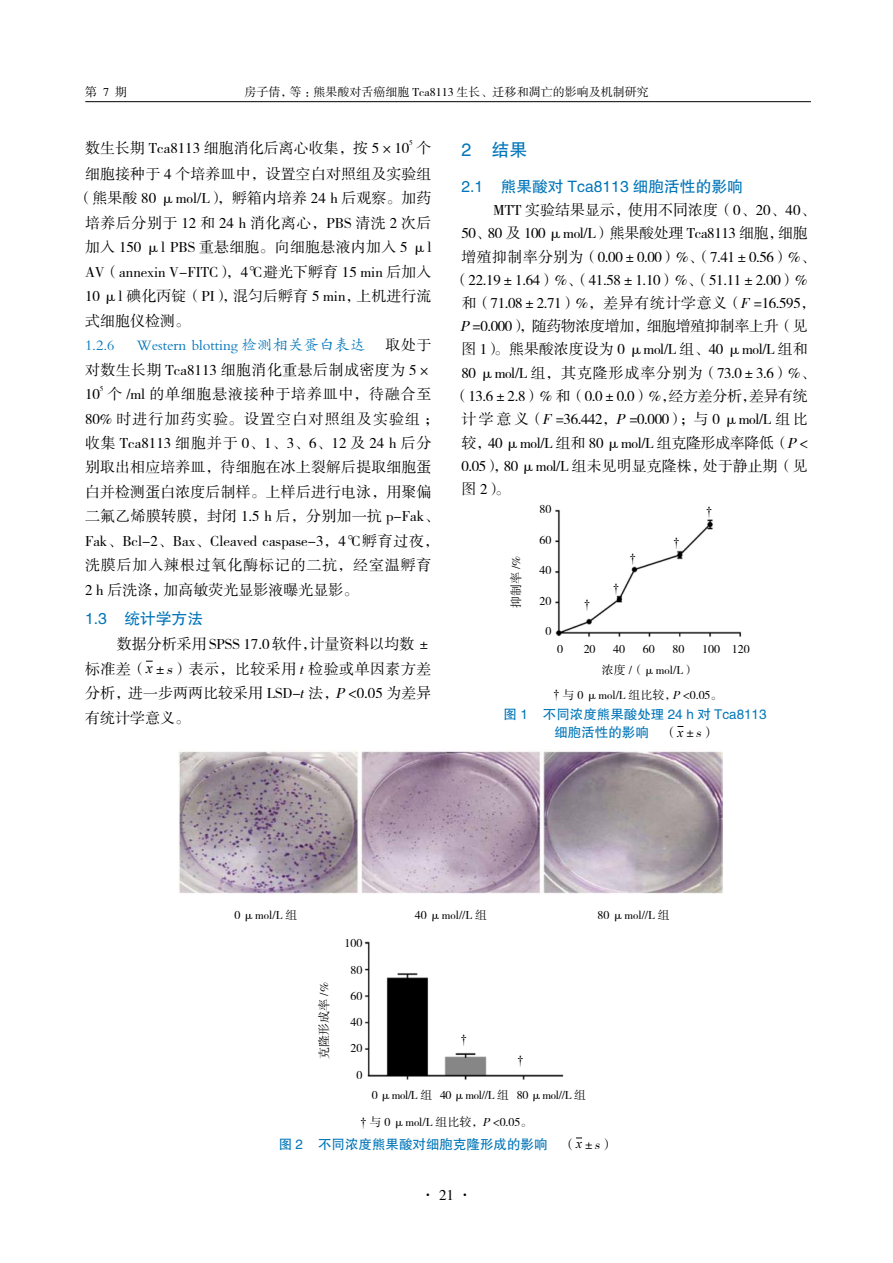
<style>
.page{position:relative;width:893px;height:1263px;background:#fff}
.page>*{position:absolute;margin:0;border:0;box-sizing:border-box;transform-origin:0 0}
.t1{font:18px "FZHTK GBK1 0";color:#0075b9}
.t2{font:15.75px "FZHTK GBK1 0";color:#0075b9}
.t3{font:15px/24.5px "FZSSK GBK1 0";color:#000;text-align:justify}
.t4{font:15px "FZSSK GBK1 0";letter-spacing:-.025em;color:#000}
.t5{font:15px "FZSSK GBK1 0";letter-spacing:-.02em;color:#000}
.t6{font:15px "FZSSK GBK1 0";letter-spacing:.02em;color:#000}
.t7{font:15px "FZSSK GBK1 0";letter-spacing:.035em;color:#000}
.t8{font:15px "FZSSK GBK1 0";letter-spacing:.055em;color:#000}
.t9{font:15px "FZKTK GBK1 0";color:#0075b9}
.t10{font:13.5px/18px "FZHTK GBK1 0";color:#0075b9;text-align:center}
.t11{font:12px/26.2px "FZSSK GBK1 0";color:#000;text-align:right}
.t12{font:12px "FZSSK GBK1 0";letter-spacing:-.025em;color:#000}
.t13{font:12px "Times New Roman";color:#000}
.t14{font:7.2px "FZSSK GBK1 0";color:#000}
.s1{font-family:"Times New Roman";font-style:italic}
.s2{font-style:italic}
.s3{font-family:"Times New Roman"}
.s4{font-family:"FZSSK GBK1 0";color:#000}
.s5{font-family:"Times New Roman";font-style:italic;color:#000}
.s6{font-family:"FZSSK GBK1 0";font-style:italic;color:#000}
</style>
<div class="page">
<hr style="left:85px;top:101px;width:726px;height:1px;background:#000">
<img style="left:555px;top:509px;width:187px;height:128px">
<img style="left:179px;top:751px;width:544px;height:143px">
<img style="left:364px;top:941px;width:200px;height:139px">
<p class="t11" style="left:85px;top:79px;width:43px">第 7 期</p>
<p class="t11" style="left:245px;top:79px;width:406px">房子倩，等：熊果酸对舌癌细胞 Tca8113 生长、迁移和凋亡的影响及机制研究</p>
<p class="t3" style="left:85px;top:137px;width:326px">数生长期 Tca8113 细胞消化后离心收集，按 5×10</p>
<p class="t14" style="left:409px;top:139px;width:5px">5</p>
<p class="t3" style="left:85px;top:136px;width:348px;line-height:25.8px;text-align:right">个<br>细胞接种于 4 个培养皿中，设置空白对照组及实验组</p>
<p class="t3" style="left:85px;top:187px;width:348px;text-indent:-7px">（熊果酸 80 μmol/L），孵箱内培养 24 h 后观察。加药培养后分别于 12 和 24 h 消化离心，PBS 清洗 2 次后加入 150 μl PBS 重悬细胞。向细胞悬液内加入 5 μl AV（annexin V-FITC），4℃避光下孵育 15 min 后加入10 μl 碘化丙锭（PI），混匀后孵育 5 min，上机进行流式细胞仪检测。</p>
<p class="t9" style="left:85px;top:337px;width:31px">1.2.6</p>
<p class="t9" style="left:137px;top:337px;width:230px">Western blotting 检测相关蛋白表达</p>
<p class="t3" style="left:85px;top:334px;width:348px;text-indent:300px">取处于对数生长期 Tca8113 细胞消化重悬后制成密度为 5× 10</p>
<p class="t14" style="left:100px;top:385px;width:5px">5</p>
<p class="t3" style="left:85px;top:382px;width:356px;text-align:left;text-indent:22px">个 /ml 的单细胞悬液接种于培养皿中，待融合至<br>80% 时进行加药实验。设置空白对照组及实验组；收集 Tca8113 细胞并于 0、1、3、6、12 及 24 h 后分别取出相应培养皿，待细胞在冰上裂解后提取细胞蛋白并检测蛋白浓度后制样。上样后进行电泳，用聚偏二氟乙烯膜转膜，封闭 1.5 h 后，分别加一抗 p-Fak、<br>Fak、Bcl-2、Bax、Cleaved caspase-3，4℃孵育过夜，洗膜后加入辣根过氧化酶标记的二抗，经室温孵育<br>2 h 后洗涤，加高敏荧光显影液曝光显影。</p>
<p class="t2" style="left:85px;top:610px;width:120px">1.3 统计学方法</p>
<p class="t3" style="left:85px;top:632px;width:348px;text-indent:32px">数据分析采用 SPSS 17.0 软件，计量资料以均数 ±标准差（<span class="s1">x</span>±<span class="s2">s</span>）表示，比较采用 <span class="s2">t</span>检验或单因素方差分析，进一步两两比较采用 LSD-<span class="s2">t</span>法，<span class="s2">P</span>&lt;0.05 为差异有统计学意义。</p>
<p class="t1" style="left:461px;top:140px;width:67px">2 结果</p>
<p class="t2" style="left:461px;top:177px;width:283px">2.1 熊果酸对 Tca8113 细胞活性的影响</p>
<p class="t3" style="left:493px;top:199px;width:324px">MTT 实验结果显示，使用不同浓度（0、20、40、</p>
<p class="t4" style="left:461px;top:225px;width:348px">50、80 及 100 μmol/L）熊果酸处理 Tca8113 细胞，细胞</p>
<p class="t6" style="left:461px;top:249px;width:356px">增殖抑制率分别为（0.00±0.00）%、（7.41±0.56）%、</p>
<p class="t5" style="left:454px;top:272px;width:355px">（22.19±1.64）%、（41.58±1.10）%、（51.11±2.00）%</p>
<p class="t7" style="left:461px;top:295px;width:356px">和（71.08±2.71）%，差异有统计学意义（<span class="s2">F</span> =16.595，</p>
<p class="t4" style="left:460px;top:318px;width:349px"><span class="s2">P</span>=0.000），随药物浓度增加，细胞增殖抑制率上升（见</p>
<p class="t3" style="left:461px;top:338px;width:348px">图 1）。熊果酸浓度设为 0 μmol/L 组、40 μmol/L 组和</p>
<p class="t8" style="left:461px;top:365px;width:356px">80 μmol/L 组，其克隆形成率分别为（73.0±3.6）%、</p>
<p class="t4" style="left:454px;top:388px;width:356px">（13.6±2.8）% 和（0.0±0.0）%，经方差分析，差异有统</p>
<p class="t4" style="left:461px;top:411px;width:348px">计学意义（<span class="s2">F</span> =36.442，<span class="s2">P</span> =0.000）；与 0 μmol/L 组比</p>
<p class="t4" style="left:461px;top:435px;width:348px">较，40 μmol/L 组和 80 μmol/L 组克隆形成率降低（<span class="s2">P</span>&lt;</p>
<p class="t3" style="left:461px;top:454px;width:348px">0.05），80 μmol/L 组未见明显克隆株，处于静止期（见</p>
<p class="t3" style="left:461px;top:478px;width:50px">图 2）。</p>
<p class="t11" style="left:540px;top:497px;width:13px">80</p>
<p class="t11" style="left:540px;top:527px;width:13px">60</p>
<p class="t11" style="left:540px;top:558px;width:13px">40</p>
<p class="t11" style="left:540px;top:588px;width:13px">20</p>
<p class="t11" style="left:546px;top:619px;width:7px">0</p>
<p class="t11" style="left:504px;top:608px;width:54px;rotate:-90deg">抑制率 /%</p>
<p class="t13" style="left:630px;top:550px;width:7px">†</p>
<p class="t13" style="left:613px;top:579px;width:7px">†</p>
<p class="t13" style="left:584px;top:596px;width:7px">†</p>
<p class="t13" style="left:674px;top:533px;width:7px">†</p>
<p class="t13" style="left:706px;top:503px;width:7px">†</p>
<p class="t11" style="left:557px;top:636px;width:7px">0</p>
<p class="t11" style="left:584px;top:636px;width:13px">20</p>
<p class="t11" style="left:613px;top:636px;width:13px">40</p>
<p class="t11" style="left:643px;top:636px;width:13px">60</p>
<p class="t11" style="left:672px;top:636px;width:13px">80</p>
<p class="t11" style="left:702px;top:636px;width:49px">100 120</p>
<p class="t11" style="left:602px;top:657px;width:95px">浓度 /（μmol/L）</p>
<p class="t11" style="left:554px;top:682px;width:171px"><span class="s3">†</span> 与 0 μmol/L 组比较，<span class="s2">P</span>&lt;0.05。</p>
<p class="t10" style="left:504px;top:706px;width:265px">图 1 不同浓度熊果酸处理 24 h 对 Tca8113细胞活性的影响 <span class="s4">（</span><span class="s5">x</span><span class="s4">±</span><span class="s6">s</span><span class="s4">）</span></p>
<p class="t11" style="left:234px;top:903px;width:65px">0 μmol/L 组</p>
<p class="t11" style="left:415px;top:903px;width:74px">40 μmol//L 组</p>
<p class="t11" style="left:598px;top:903px;width:74px">80 μmol//L 组</p>
<p class="t11" style="left:311px;top:1059px;width:78px;rotate:-90deg">克隆形成率 /%</p>
<p class="t11" style="left:345px;top:931px;width:19px">100<br>80<br>60<br>40<br>20<br>0</p>
<p class="t13" style="left:461px;top:1031px;width:7px">†</p>
<p class="t13" style="left:518px;top:1051px;width:7px">†</p>
<p class="t12" style="left:372px;top:1089px;width:216px">0 μmol/L 组 40 μmol//L 组 80 μmol//L 组</p>
<p class="t11" style="left:360px;top:1109px;width:174px"><span class="s3">†</span> 与 0 μmol/L 组比较，<span class="s2">P</span>&lt;0.05。</p>
<p class="t10" style="left:279px;top:1135px;width:337px">图 2 不同浓度熊果酸对细胞克隆形成的影响 <span class="s4">（</span><span class="s5">x</span><span class="s4">±</span><span class="s6">s</span><span class="s4">）</span></p>
<p class="t3" style="left:420px;top:1183px;width:54px">· 21 ·</p>
</div>
